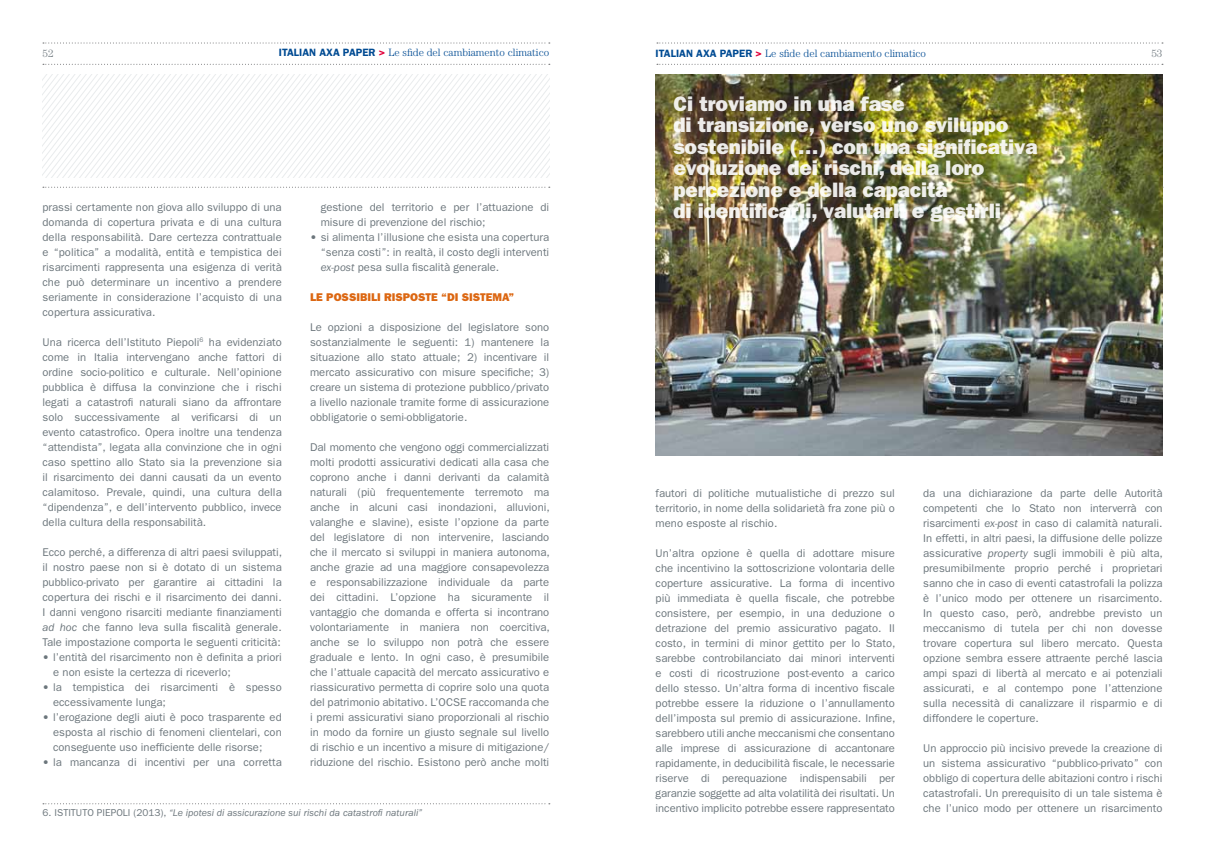
<style>
.page{position:relative;width:1205px;height:851px;background:#fff}
.page>*{position:absolute;margin:0;border:0;box-sizing:border-box;transform-origin:0 0}
.t1{font:800 20.88px/21.5px "Franklin Gothic";letter-spacing:-.005em;color:#fff}
.t2{font:11.25px/15px "Franklin Gothic";color:#6c767c;text-align:justify}
.t3{font:800 11.25px "Franklin Gothic";color:#dc6712}
.t4{font:300 10.62px "Century";color:#004b93}
.t5{font:300 10.62px "Century";color:#6c767c}
.t6{font:italic 10px "Franklin Gothic";color:#6c767c}
.t7{font:10px "Franklin Gothic";color:#6c767c}
.s1{font-family:"Franklin Gothic";font-weight:600}
.s2{font-family:"Franklin Gothic";font-weight:600;color:#e2003b}
.s3{font-style:italic}
.s4{font-style:normal}
</style>
<div class="page">
<svg style="left:43px;top:64px;width:507px;height:1px"></svg>
<svg style="left:43px;top:43px;width:507px;height:1px"></svg>
<svg style="left:43px;top:187px;width:507px;height:1px"></svg>
<svg style="left:42px;top:74px;width:507px;height:103px"></svg>
<svg style="left:657px;top:64px;width:506px;height:1px"></svg>
<svg style="left:657px;top:43px;width:506px;height:1px"></svg>
<img style="left:656px;top:74px;width:506px;height:381px">
<svg style="left:43px;top:803px;width:507px;height:1px"></svg>
<p class="t5" style="left:43px;top:47px;width:13px">52</p>
<p class="t4" style="left:279px;top:46px;width:272px"><span class="s1">ITALIAN AXA PAPER</span> <span class="s2">&gt;</span> Le sfide del cambiamento climatico</p>
<p class="t4" style="left:656px;top:47px;width:272px"><span class="s1">ITALIAN AXA PAPER</span> <span class="s2">&gt;</span> Le sfide del cambiamento climatico</p>
<p class="t5" style="left:1151px;top:47px;width:13px">53</p>
<p class="t2" style="left:43px;top:199px;width:241px">prassi certamente non giova allo sviluppo di una domanda di copertura privata e di una cultura della responsabilità. Dare certezza contrattuale e “politica” a modalità, entità e tempistica dei risarcimenti rappresenta una esigenza di verità che può determinare un incentivo a prendere seriamente in considerazione l’acquisto di una copertura assicurativa.</p>
<p class="t2" style="left:43px;top:334px;width:241px">Una ricerca dell’Istituto Piepoli<sup>6</sup> ha evidenziato come in Italia intervengano anche fattori di ordine socio-politico e culturale. Nell’opinione pubblica è diffusa la convinzione che i rischi legati a catastrofi naturali siano da affrontare solo successivamente al verificarsi di un evento catastrofico. Opera inoltre una tendenza “attendista”, legata alla convinzione che in ogni caso spettino allo Stato sia la prevenzione sia il risarcimento dei danni causati da un evento calamitoso. Prevale, quindi, una cultura della “dipendenza”, e dell’intervento pubblico, invece della cultura della responsabilità.</p>
<p class="t2" style="left:43px;top:544px;width:241px">Ecco perché, a differenza di altri paesi sviluppati, il nostro paese non si è dotato di un sistema pubblico-privato per garantire ai cittadini la copertura dei rischi e il risarcimento dei danni.<br>I danni vengono risarciti mediante finanziamenti <span class="s3">ad hoc</span> che fanno leva sulla fiscalità generale.<br>Tale impostazione comporta le seguenti criticità:</p>
<p class="t2" style="left:53px;top:649px;width:230px;text-indent:-11px">• l’entità del risarcimento non è definita a priori e non esiste la certezza di riceverlo;</p>
<p class="t2" style="left:53px;top:679px;width:230px;text-indent:-11px">• la tempistica dei risarcimenti è spesso eccessivamente lunga;</p>
<p class="t2" style="left:53px;top:709px;width:230px;text-indent:-11px">• l’erogazione degli aiuti è poco trasparente ed esposta al rischio di fenomeni clientelari, con conseguente uso inefficiente delle risorse;</p>
<p class="t2" style="left:43px;top:754px;width:241px">• la mancanza di incentivi per una corretta</p>
<p class="t2" style="left:321px;top:199px;width:230px">gestione del territorio e per l’attuazione di misure di prevenzione del rischio;</p>
<p class="t2" style="left:321px;top:229px;width:230px;text-indent:-11px">• si alimenta l’illusione che esista una copertura “senza costi”: in realtà, il costo degli interventi <span class="s3">ex-post</span> pesa sulla fiscalità generale.</p>
<p class="t3" style="left:310px;top:290px;width:206px">Le possibili risposte “di sistema”</p>
<p class="t2" style="left:310px;top:319px;width:241px">Le opzioni a disposizione del legislatore sono sostanzialmente le seguenti: 1) mantenere la situazione allo stato attuale; 2) incentivare il mercato assicurativo con misure specifiche; 3) creare un sistema di protezione pubblico/privato a livello nazionale tramite forme di assicurazione obbligatorie o semi-obbligatorie.</p>
<p class="t2" style="left:310px;top:439px;width:241px">Dal momento che vengono oggi commercializzati molti prodotti assicurativi dedicati alla casa che coprono anche i danni derivanti da calamità naturali (più frequentemente terremoto ma anche in alcuni casi inondazioni, alluvioni, valanghe e slavine), esiste l’opzione da parte del legislatore di non intervenire, lasciando che il mercato si sviluppi in maniera autonoma, anche grazie ad una maggiore consapevolezza e responsabilizzazione individuale da parte dei cittadini. L’opzione ha sicuramente il vantaggio che domanda e offerta si incontrano volontariamente in maniera non coercitiva, anche se lo sviluppo non potrà che essere graduale e lento. I n ogni caso, è presumibile che l’attuale capacità del mercato assicurativo e riassicurativo permetta di coprire solo una quota del patrimonio abitativo. L’OCSE raccomanda che i premi assicurativi siano proporzionali al rischio in modo da fornire un giusto segnale sul livello di rischio e un incentivo a misure di mitigazione/ riduzione del rischio. Esistono però anche molti</p>
<p class="t7" style="left:43px;top:806px;width:18px">6. ISTIT</p>
<p class="t7" style="left:76px;top:806px;width:46px">UTO PIEPOLI</p>
<p class="t6" style="left:134px;top:806px;width:290px"><span class="s4">(2013),</span> “Le ipotesi di assicurazione sui rischi da catastrofi naturali”</p>
<h1 class="t1" style="left:673px;top:92px;width:366px">Ci troviamo in una fase<br>di transizione, verso uno sviluppo sostenibile (…) con una significativa evoluzione dei rischi, della loro percezione e della capacità<br>di identificarli, valutarli e gestirli</h1>
<p class="t2" style="left:656px;top:485px;width:241px">fautori di politiche mutualistiche di prezzo sul territorio, in nome della solidarietà fra zone più o meno esposte al rischio.</p>
<p class="t2" style="left:656px;top:545px;width:241px">Un’altra opzione è quella di adottare misure che incentivino la sottoscrizione volontaria delle coperture assicurative. La forma di incentivo più immediata è quella fiscale, che potrebbe consistere, per esempio, in una deduzione o detrazione del premio assicurativo pagato. I l costo, in termini di minor gettito per lo Stato, sarebbe controbilanciato dai minori interventi e costi di ricostruzione post-evento a carico dello stesso. Un’altra forma di incentivo fiscale potrebbe essere la riduzione o l’annullamento dell’imposta sul premio di assicurazione. I nfine, sarebbero utili anche meccanismi che consentano alle imprese di assicurazione di accantonare rapidamente, in deducibilità fiscale, le necessarie riserve di perequazione indispensabili per garanzie soggette ad alta volatilità dei risultati. Un incentivo implicito potrebbe essere rappresentato</p>
<p class="t2" style="left:923px;top:485px;width:241px">da una dichiarazione da parte delle Autorità competenti che lo Stato non interverrà con risarcimenti <span class="s3">ex-post</span> in caso di calamità naturali.<br>I n effetti, in altri paesi, la diffusione delle polizze assicurative <span class="s3">property</span> sugli immobili è più alta, presumibilmente proprio perché i proprietari sanno che in caso di eventi catastrofali la polizza è l’unico modo per ottenere un risarcimento.<br>I n questo caso, però, andrebbe previsto un meccanismo di tutela per chi non dovesse trovare copertura sul libero mercato. Questa opzione sembra essere attraente perché lascia ampi spazi di libertà al mercato e ai potenziali assicurati, e al contempo pone l’attenzione sulla necessità di canalizzare il risparmio e di diffondere le coperture.</p>
<p class="t2" style="left:923px;top:740px;width:241px">Un approccio più incisivo prevede la creazione di un sistema assicurativo “pubblico-privato” con obbligo di copertura delle abitazioni contro i rischi catastrofali. Un prerequisito di un tale sistema è che l’unico modo per ottenere un risarcimento</p>
</div>
